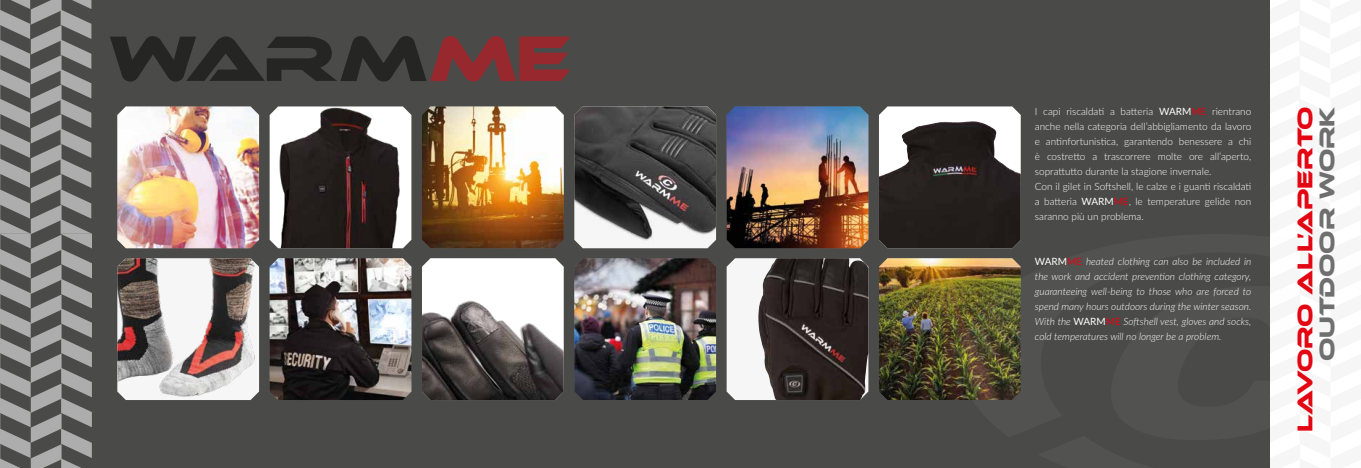
<style>
.page{position:relative;width:1361px;height:468px;background:#fff}
.page>*{position:absolute;margin:0;border:0;box-sizing:border-box;transform-origin:0 0}
.t1{font:22px "Ethnocentric Rg";color:#e30613}
.t2{font:22px "Ethnocentric Rg";color:#706f6f}
.t3{font:300 10px/15px "Lato";color:#fff}
.t4{font:italic 300 10px/15px "Lato";color:#fff;text-align:justify}
.s1{font-weight:400}
.s2{font-weight:400;color:#e30613}
.s3{font-weight:400;font-style:normal}
.s4{font-weight:400;font-style:normal;color:#e30613}
</style>
<div class="page">
<svg style="left:1269px;top:0;width:1px;height:233px"></svg>
<div style="left:0;top:0;width:1269px;height:468px;background:#4a4a49"></div>
<svg style="left:0;top:0;width:92px;height:468px"></svg>
<svg style="left:110px;top:36px;width:460px;height:46px"></svg>
<img style="left:117px;top:258px;width:142px;height:142px">
<img style="left:270px;top:106px;width:141px;height:142px">
<svg style="left:422px;top:258px;width:142px;height:16px;background:#f6f6f6"></svg>
<img style="left:422px;top:274px;width:142px;height:126px">
<img style="left:574px;top:106px;width:142px;height:140px">
<img style="left:574px;top:258px;width:142px;height:142px">
<img style="left:422px;top:106px;width:142px;height:142px">
<img style="left:117px;top:106px;width:142px;height:142px">
<img style="left:270px;top:258px;width:141px;height:142px">
<svg style="left:726px;top:258px;width:142px;height:142px;background:#67605f"></svg>
<img style="left:768px;top:258px;width:57px;height:13px">
<img style="left:879px;top:258px;width:80px;height:142px">
<svg style="left:879px;top:106px;width:141px;height:142px;background:#615c5b"></svg>
<img style="left:901px;top:121px;width:69px;height:41px">
<img style="left:726px;top:106px;width:142px;height:142px">
<svg style="left:959px;top:233px;width:311px;height:167px"></svg>
<svg style="left:1107px;top:285px;width:163px;height:156px"></svg>
<p class="t3" style="left:1035px;top:103px;width:218px">I capi riscaldati a batteria <span class="s1">WARM</span><span class="s2">ME</span> rientrano anche nella categoria dell’abbigliamento da lavoro e antinfortunistica, garantendo benessere a chi è costretto a trascorrere molte ore all’aperto, soprattutto durante la stagione invernale.<br>Con il gilet in Softshell, le calze e i guanti riscaldati a batteria <span class="s1">WARM</span><span class="s2">ME</span>, le temperature gelide non saranno più un problema.</p>
<p class="t4" style="left:1035px;top:253px;width:218px"><span class="s3">WARM</span><span class="s4">ME</span> heated clothing can also be included in the work and accident prevention clothing category, guaranteeing well-being to those who are forced to spend many hours outdoors during the winter season.<br>With the <span class="s3">WARM</span><span class="s4">ME</span> Softshell vest, gloves and socks, cold temperatures will no longer be a problem.</p>
<h1 class="t1" style="left:1291px;top:432px;width:327px;rotate:-90deg">LAVORO ALL’APERTO</h1>
<h1 class="t2" style="left:1313px;top:361px;width:256px;rotate:-90deg">OUTDOOR WORK</h1>
</div>
